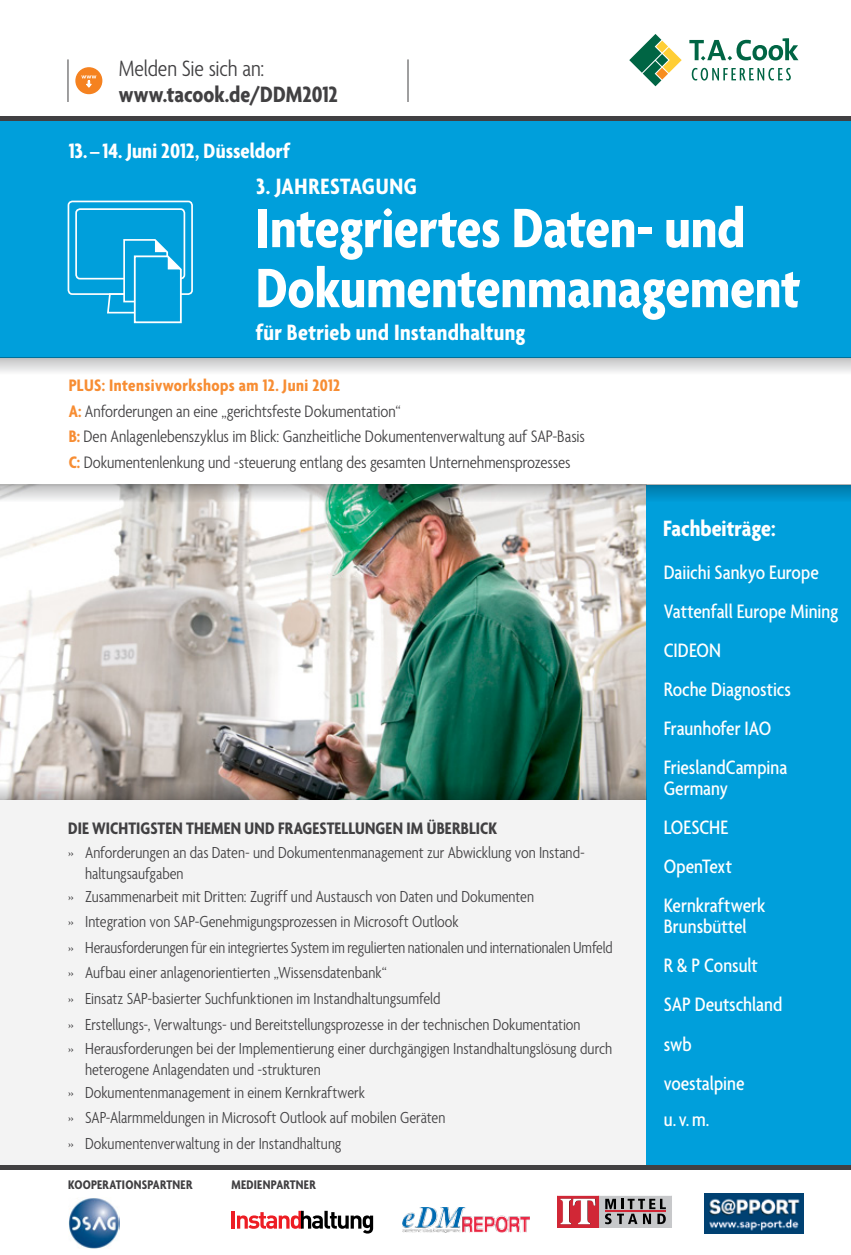
<style>
.page{position:relative;width:851px;height:1255px;background:#fff}
.page>*{position:absolute;margin:0;border:0;box-sizing:border-box;transform-origin:0 0}
.t1{font:700 condensed 60px/60px "Agenda";letter-spacing:-.005em;color:#fff}
.t2{font:700 condensed 24px "Agenda";letter-spacing:.01em;color:#fff}
.t3{font:700 condensed 24px "Agenda";letter-spacing:-.005em;color:#414042}
.t4{font:300 condensed 24px "Agenda";letter-spacing:-.01em;color:#414042}
.t5{font:700 condensed 22.5px "Agenda";color:#fff}
.t6{font:500 condensed 21px/39px "Agenda";color:#fff}
.t7{font:300 condensed 18px/25.5px "Agenda";letter-spacing:-.005em;color:#414042}
.t8{font:700 condensed 18px "Agenda";letter-spacing:.015em;color:#414042}
.t9{font:300 condensed 17.25px/25.2px "Agenda";color:#414042}
.t10{font:700 condensed 13.5px "Agenda";letter-spacing:.015em;color:#414042}
.s1{font-weight:700;color:#f78d33}
</style>
<div class="page">
<img style="left:0;top:502px;width:646px;height:280px">
<div style="left:0;top:799px;width:646px;height:368px;background:#f1f1f2"></div>
<div style="left:0;top:119px;width:850px;height:238px;background:#009fdb"></div>
<svg style="left:0;top:357px;width:850px;height:15px"></svg>
<div style="left:646px;top:485px;width:204px;height:680px;background:#009fdb"></div>
<svg style="left:629px;top:34px;width:52px;height:52px"></svg>
<svg style="left:689px;top:38px;width:109px;height:43px"></svg>
<hr style="left:0;top:117px;width:850px;height:4px;background:#414042">
<div style="left:76px;top:68px;width:26px;height:25px;background:#f58220;border-radius:50%"></div>
<div style="left:75px;top:67px;width:27px;height:27px;border:2px solid #f58220;border-radius:50%"></div>
<svg style="left:81px;top:75px;width:15px;height:13px"></svg>
<hr style="left:68px;top:59px;width:1px;height:43px;background:#414042">
<hr style="left:407px;top:59px;width:1px;height:43px;background:#414042">
<svg style="left:0;top:485px;width:850px;height:17px"></svg>
<img style="left:0;top:782px;width:646px;height:17px">
<div style="left:0;top:1165px;width:850px;height:5px;background:#414042"></div>
<div style="left:68px;top:201px;width:125px;height:94px;border:2px solid #fff;border-radius:4px"></div>
<div style="left:75px;top:208px;width:110px;height:71px;border:2px solid #fff;border-radius:4px"></div>
<svg style="left:106px;top:237px;width:77px;height:87px"></svg>
<img style="left:402px;top:1207px;width:127px;height:25px">
<img style="left:704px;top:1193px;width:99px;height:40px">
<hr style="left:231px;top:1210px;width:4px;height:18px;background:#ed1d24">
<svg style="left:237px;top:1210px;width:136px;height:23px"></svg>
<img style="left:68px;top:1198px;width:51px;height:50px">
<svg style="left:557px;top:1195px;width:115px;height:32px"></svg>
<h2 class="t4" style="left:119px;top:56px;width:147px">Melden Sie sich an:</h2>
<h2 class="t3" style="left:119px;top:81px;width:221px">www.tacook.de/DDM2012</h2>
<h3 class="t5" style="left:69px;top:139px;width:223px">13. – 14. Juni 2012, Düsseldorf</h3>
<h2 class="t2" style="left:256px;top:173px;width:148px">3. JAHRESTAGUNG</h2>
<h1 class="t1" style="left:256px;top:202px;width:546px">Integriertes Daten- und<br>Dokumentenmanagement</h1>
<h2 class="t2" style="left:256px;top:319px;width:271px">für Betrieb und Instandhaltung</h2>
<p class="t7" style="left:69px;top:374px;width:517px"><span class="s1">PLUS: Intensivworkshops am 12. Juni 2012<br>A:</span> Anforderungen an eine „gerichtsfeste Dokumentation“<br><span class="s1">B:</span> Den Anlagenlebenszyklus im Blick: Ganzheitliche Dokumentenverwaltung auf SAP-Basis <span class="s1">C:</span> Dokumentenlenkung und -steuerung entlang des gesamten Unternehmensprozesses</p>
<p class="t8" style="left:68px;top:818px;width:430px">Die Wichtigsten Themen und Fragestellu ngen im überblick</p>
<p class="t9" style="left:68px;top:840px;width:517px">» Anforderungen an das Daten- und Dokumentenmanagement zur Abwicklung von Instand-</p>
<p class="t9" style="left:85px;top:862px;width:100px">haltungsaufgaben</p>
<p class="t9" style="left:68px;top:884px;width:467px">» Zusammenarbeit mit Dritten: Zugriff und Austausch von Daten und Dokumenten</p>
<p class="t9" style="left:68px;top:910px;width:546px">» Integration von SAP-Genehmigungsprozessen in Microsoft Outlook<br>» Herausforderungen für ein integriertes System im regulierten nationalen und internationalen Umfeld » Aufbau einer anlagenorientierten „Wissensdatenbank“<br>» Einsatz SAP-basierter Suchfunktionen im Instandhaltungsumfeld<br>» Erstellungs-, Verwaltungs- und Bereitstellungsprozesse in der technischen Dokumentation<br>» Herausforderungen bei der Implementierung einer durchgängigen Instandhaltungslösung durch</p>
<p class="t9" style="left:68px;top:1058px;width:298px;line-height:23.1px;text-indent:17px">heterogene Anlagendaten und -strukturen<br>» Dokumentenmanagement in einem Kernkraftwerk</p>
<p class="t9" style="left:68px;top:1105px;width:378px">» SAP-Alarmmeldungen in Microsoft Outlook auf mobilen Geräten » Dokumentenverwaltung in der Instandhaltung</p>
<p class="t10" style="left:68px;top:1177px;width:126px">KooperationsPARTNER</p>
<p class="t10" style="left:231px;top:1177px;width:86px">MedienPARTNER</p>
<h2 class="t2" style="left:663px;top:515px;width:114px">Fachbeiträge:</h2>
<p class="t6" style="left:663px;top:554px;width:176px">Daiichi Sankyo Europe<br>Vattenfall Europe Mining<br>CIDEON<br>Roche Diagnostics<br>Fraunhofer IAO<br>FrieslandCampina</p>
<p class="t6" style="left:663px;top:770px;width:103px">Germany<br>LOESCHE<br>OpenText<br>Kernkraftwerk</p>
<p class="t6" style="left:663px;top:908px;width:120px">Brunsbüttel<br>R &amp; P Consult<br>SAP Deutschland swb<br>voestalpine</p>
<p class="t6" style="left:663px;top:1100px;width:47px">u.v.m.</p>
</div>
